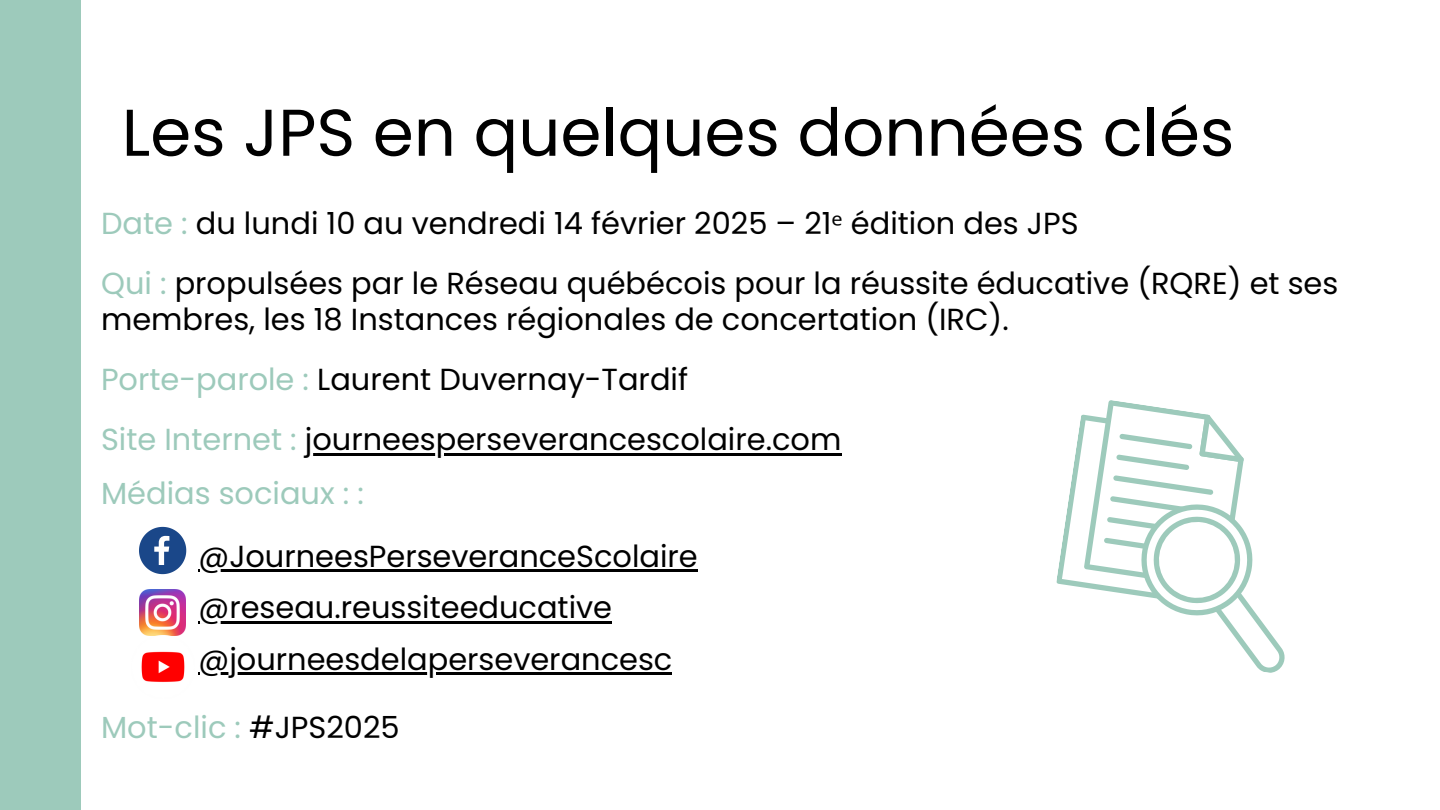
<style>
.page{position:relative;width:1440px;height:810px;background:#fff}
.page>*{position:absolute;margin:0;border:0;box-sizing:border-box;transform-origin:0 0}
.t1{font:66px "Poppins";color:#000}
.t2{font:30.4px/36px "Poppins";color:#000}
.t3{font:30.4px "Poppins";color:#9dcabb}
.s1{color:#9dcabb}
.s2{font-family:"Noto Sans"}
.s3{color:#000}
</style>
<div class="page">
<div style="left:0;top:0;width:81px;height:810px;background:#9dcabb"></div>
<hr style="left:305px;top:453px;width:536px;height:3px;background:#000">
<hr style="left:199px;top:569px;width:499px;height:3px;background:#000">
<hr style="left:199px;top:621px;width:413px;height:3px;background:#000">
<hr style="left:199px;top:672px;width:473px;height:3px;background:#000">
<svg style="left:139px;top:527px;width:47px;height:47px"></svg>
<img style="left:139px;top:589px;width:47px;height:47px">
<img style="left:141px;top:651px;width:44px;height:31px">
<svg style="left:1056px;top:400px;width:229px;height:273px"></svg>
<p class="t1" style="left:122px;top:86px;width:1114px">Les JPS en quelques données clés</p>
<h1 class="t2" style="left:101px;top:206px;width:979px"><span class="s1">Date :</span> du lundi 10 au vendredi 14 février 2025 – 21<span class="s2">ᵉ</span> édition des JPS</h1>
<p class="t2" style="left:101px;top:266px;width:1239px"><span class="s1">Qui :</span> propulsées par le Réseau québécois pour la réussite éducative (RQRE) et ses membres, les 18 Instances régionales de concertation (IRC).</p>
<p class="t2" style="left:101px;top:362px;width:589px"><span class="s1">Porte-parole :</span> Laurent Duvernay-Tardif</p>
<p class="t2" style="left:101px;top:422px;width:742px"><span class="s1">Site Internet :</span> journeesperseverancescolaire.com</p>
<p class="t3" style="left:101px;top:472px;width:264px">Médias sociaux : :</p>
<p class="t2" style="left:199px;top:538px;width:501px">@JourneesPerseveranceScolaire</p>
<p class="t2" style="left:199px;top:590px;width:415px">@reseau.reussiteeducative</p>
<p class="t2" style="left:199px;top:641px;width:475px">@journeesdelaperseverancesc</p>
<p class="t3" style="left:101px;top:706px;width:300px">Mot-clic : <span class="s3">#JPS2025</span></p>
</div>
